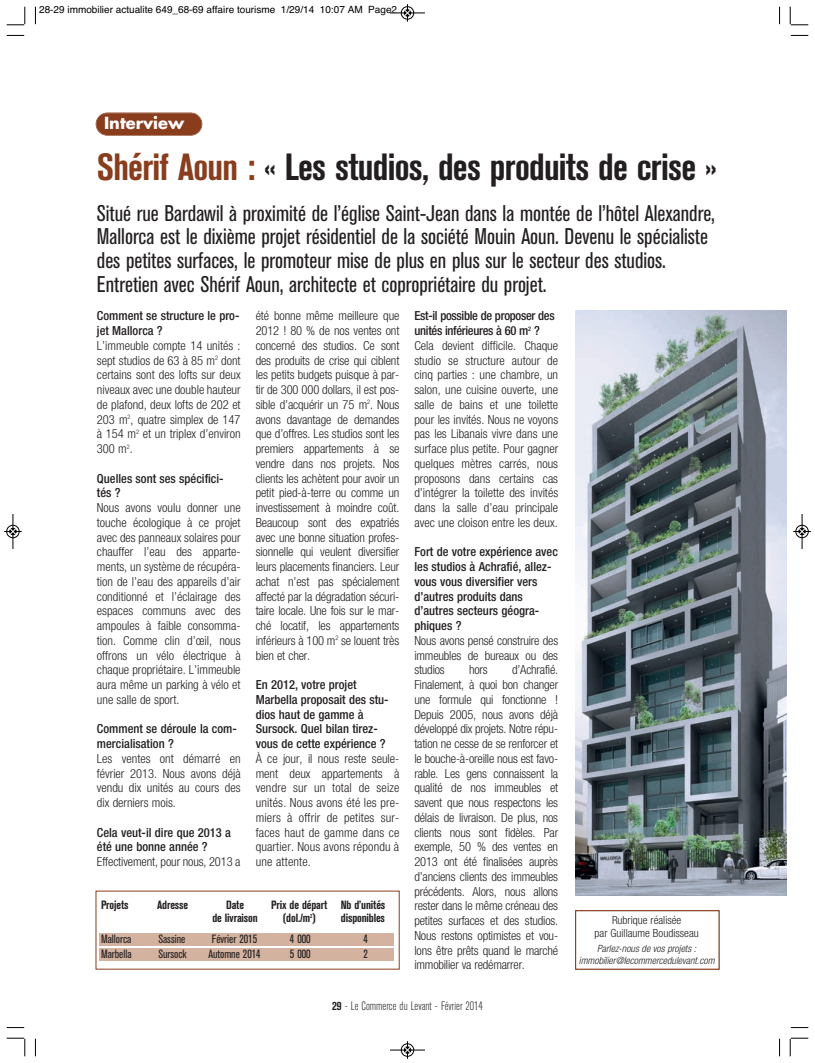
<style>
.page{position:relative;width:815px;height:1063px;background:#fff}
.page>*{position:absolute;margin:0;border:0;box-sizing:border-box;transform-origin:0 0}
.t1{font:700 condensed 37.5px "Akzidenz Grotesk BE";letter-spacing:-.02em;color:#231f20}
.t2{font:condensed 22.5px/23.8px "Akzidenz Grotesk BE";color:#231f20}
.t3{font:700 16.25px "Futura";color:#fff}
.t4{font:300 condensed 12.5px/14.8px "Helvetica Neue";color:#231f20;text-align:justify}
.t5{font:500 condensed 12.5px/14.8px "Helvetica Neue";color:#231f20}
.t6{font:300 condensed 12.12px "Akzidenz Grotesk BE";color:#231f20}
.t7{font:700 condensed 11.88px "Akzidenz Grotesk BE";letter-spacing:-.01em;color:#231f20}
.t8{font:condensed 11.88px "Akzidenz Grotesk BE";color:#231f20}
.t9{font:300 condensed 11.25px/13.1px "Helvetica Neue";color:#231f20;text-align:center}
.t10{font:10px "Helvetica";color:#000}
.t11{font:italic 300 condensed 10px/11.2px "Helvetica Neue";color:#231f20;text-align:center}
.s1{color:#893d1d}
.s2{font-weight:500}
.s3{font-weight:700}
</style>
<div class="page">
<div style="left:99px;top:934px;width:295px;height:12px;background:#d3b39f"></div>
<div style="left:99px;top:948px;width:295px;height:12px;background:#d3b39f"></div>
<div style="left:96px;top:113px;width:106px;height:22px;background:#893d1d;border-radius:11px"></div>
<div style="left:96px;top:113px;width:106px;height:23px;border:1px solid #893d1d;border-radius:12px"></div>
<div style="left:575px;top:910px;width:144px;height:59px;border:1px solid #893d1d"></div>
<img style="left:575px;top:311px;width:212px;height:585px">
<svg style="left:35px;top:7px;width:1px;height:17px"></svg>
<svg style="left:7px;top:35px;width:17px;height:1px"></svg>
<svg style="left:779px;top:7px;width:1px;height:17px"></svg>
<svg style="left:791px;top:35px;width:17px;height:1px"></svg>
<svg style="left:35px;top:1039px;width:1px;height:17px"></svg>
<svg style="left:7px;top:1027px;width:17px;height:1px"></svg>
<svg style="left:779px;top:1039px;width:1px;height:17px"></svg>
<svg style="left:791px;top:1027px;width:17px;height:1px"></svg>
<svg style="left:7px;top:7px;width:19px;height:19px"></svg>
<svg style="left:790px;top:7px;width:18px;height:19px"></svg>
<svg style="left:7px;top:1038px;width:19px;height:18px"></svg>
<svg style="left:790px;top:1038px;width:18px;height:18px"></svg>
<div style="left:401px;top:6px;width:13px;height:14px;border:1px solid #fff;border-radius:50%"></div>
<hr style="left:390px;top:13px;width:35px;height:1px;background:#000">
<div style="left:401px;top:7px;width:13px;height:12px;border:1px solid #000;border-radius:50%"></div>
<svg style="left:404px;top:4px;width:7px;height:18px"></svg>
<div style="left:401px;top:1043px;width:13px;height:14px;border:1px solid #fff;border-radius:50%"></div>
<hr style="left:390px;top:1050px;width:35px;height:1px;background:#000">
<div style="left:401px;top:1044px;width:13px;height:12px;border:1px solid #000;border-radius:50%"></div>
<svg style="left:404px;top:1041px;width:7px;height:18px"></svg>
<div style="left:6px;top:525px;width:14px;height:13px;border:1px solid #fff;border-radius:50%"></div>
<hr style="left:13px;top:514px;width:1px;height:35px;background:#000">
<div style="left:7px;top:525px;width:12px;height:13px;border:1px solid #000;border-radius:50%"></div>
<svg style="left:4px;top:528px;width:18px;height:7px"></svg>
<div style="left:795px;top:525px;width:14px;height:13px;border:1px solid #fff;border-radius:50%"></div>
<hr style="left:802px;top:514px;width:1px;height:35px;background:#000">
<div style="left:796px;top:525px;width:12px;height:13px;border:1px solid #000;border-radius:50%"></div>
<svg style="left:793px;top:528px;width:18px;height:7px"></svg>
<p class="t10" style="left:39px;top:6px;width:359px">28-29 immobilier actualite 649_68-69 affaire tourisme 1/29/14 10:07 AM Page2</p>
<h3 class="t3" style="left:104px;top:116px;width:82px">Interview</h3>
<h1 class="t1" style="left:97px;top:154px;width:621px"><span class="s1">Shérif Aoun :</span> « Les studios, des produits de crise »</h1>
<p class="t2" style="left:97px;top:203px;width:620px">Situé rue Bardawil à proximité de l’église Saint-Jean dans la montée de l’hôtel Alexandre, Mallorca est le dixième projet résidentiel de la société Mouin Aoun. Devenu le spécialiste des petites surfaces, le promoteur mise de plus en plus sur le secteur des studios.<br>Entretien avec Shérif Aoun, architecte et copropriétaire du projet.</p>
<p class="t5" style="left:97px;top:310px;width:144px">Comment se structure le pro&shy;jet Mallorca ?</p>
<p class="t4" style="left:97px;top:339px;width:145px">L’immeuble compte 14 unités : sept studios de 63 à 85 m<sup>2</sup> dont certains sont des lofts sur deux niveaux avec une double hauteur de plafond, deux lofts de 202 et 203 m<sup>2</sup>, quatre simplex de 147 à 154 m<sup>2</sup> et un triplex d’environ 300 m<sup>2</sup>.</p>
<p class="t5" style="left:97px;top:472px;width:128px">Quelles sont ses spécifici&shy;tés ?</p>
<p class="t4" style="left:97px;top:501px;width:145px">Nous avons voulu donner une touche écologique à ce projet avec des panneaux solaires pour chauffer l’eau des apparte&shy;ments, un système de récupéra&shy;tion de l’eau des appareils d’air conditionné et l’éclairage des espaces communs avec des ampoules à faible consomma&shy;tion. Comme clin d’œil, nous offrons un vélo électrique à chaque propriétaire. L’immeuble aura même un parking à vélo et une salle de sport.</p>
<p class="t5" style="left:97px;top:723px;width:141px">Comment se déroule la com&shy;mercialisation ?</p>
<p class="t4" style="left:97px;top:752px;width:145px">Les ventes ont démarré en février 2013. Nous avons déjà vendu dix unités au cours des dix derniers mois.</p>
<p class="t5" style="left:97px;top:826px;width:135px">Cela veut-il dire que 2013 a été une bonne année ?</p>
<p class="t4" style="left:97px;top:855px;width:145px">Effectivement, pour nous, 2013 a</p>
<p class="t4" style="left:256px;top:310px;width:145px">été bonne même meilleure que 2012 ! 80 % de nos ventes ont concerné des studios. Ce sont des produits de crise qui ciblent les petits budgets puisque à par&shy;tir de 300 000 dollars, il est pos&shy;sible d’acquérir un 75 m<sup>2</sup>. Nous avons davantage de demandes que d’offres. Les studios sont les premiers appartements à se vendre dans nos projets. Nos clients les achètent pour avoir un petit pied-à-terre ou comme un investissement à moindre coût.<br>Beaucoup sont des expatriés avec une bonne situation profes&shy;sionnelle qui veulent diversifier leurs placements financiers. Leur achat n’est pas spécialement affecté par la dégradation sécuri&shy;taire locale. Une fois sur le mar&shy;ché locatif, les appartements inférieurs à 100 m<sup>2</sup> se louent très bien et cher.</p>
<p class="t5" style="left:256px;top:678px;width:134px">En 2012, votre projet<br>Marbella proposait des stu&shy;dios haut de gamme à<br>Sursock. Quel bilan tirez&shy;vous de cette expérience ?</p>
<p class="t4" style="left:256px;top:752px;width:145px">À ce jour, il nous reste seule&shy;ment deux appartements à vendre sur un total de seize unités. Nous avons été les pre&shy;miers à offrir de petites sur&shy;faces haut de gamme dans ce quartier. Nous avons répondu à une attente.</p>
<p class="t4" style="left:414px;top:310px;width:145px;text-align:left"><span class="s2">Est-il possible de proposer des unités inférieures à 60 m</span><sup>2</sup> <span class="s2">?<br></span>Cela devient difficile. Chaque studio se structure autour de cinq parties : une chambre, un salon, une cuisine ouverte, une salle de bains et une toilette pour les invités. Nous ne voyons pas les Libanais vivre dans une surface plus petite. Pour gagner quelques mètres carrés, nous proposons dans certains cas d’intégrer la toilette des invités dans la salle d’eau principale avec une cloison entre les deux.</p>
<p class="t5" style="left:414px;top:546px;width:145px">Fort de votre expérience avec les studios à Achrafié, allez&shy;vous vous diversifier vers d’autres produits dans d’autres secteurs géogra&shy;phiques ?</p>
<p class="t4" style="left:414px;top:634px;width:145px">Nous avons pensé construire des immeubles de bureaux ou des studios</p>
<p class="t4" style="left:414px;top:664px;width:145px;text-indent:98px">d’Achrafié.<br>Finalement, à quoi bon changer une formule qui fonctionne !<br>Depuis 2005, nous avons déjà développé dix projets. Notre répu&shy;tation ne cesse de se renforcer et le bouche-à-oreille nous est favo&shy;rable. Les gens connaissent la qualité de nos immeubles et savent que nous respectons les délais de livraison. De plus, nos clients nous sont fidèles. Par exemple, 50 % des ventes en 2013 ont été finalisées auprès d’anciens clients des immeubles précédents. Alors, nous allons rester dans le même créneau des petites surfaces et des studios.<br>Nous restons optimistes et vou&shy;lons être prêts quand le marché immobilier va redémarrer.</p>
<p class="t4" style="left:469px;top:664px;width:20px">hors</p>
<p class="t7" style="left:101px;top:901px;width:29px">Projets</p>
<p class="t7" style="left:157px;top:901px;width:33px">Adresse</p>
<p class="t7" style="left:226px;top:901px;width:19px">Date</p>
<p class="t7" style="left:271px;top:901px;width:116px">Prix de départ Nb d’unités</p>
<p class="t7" style="left:212px;top:914px;width:47px">de livraison</p>
<p class="t7" style="left:283px;top:914px;width:34px">(dol./m<sup>2</sup>)</p>
<p class="t7" style="left:341px;top:914px;width:46px">disponibles</p>
<p class="t8" style="left:101px;top:935px;width:32px">Mallorca</p>
<p class="t8" style="left:158px;top:935px;width:28px">Sassine</p>
<p class="t8" style="left:212px;top:935px;width:47px">Février 2015</p>
<p class="t8" style="left:290px;top:935px;width:22px">4 000</p>
<p class="t8" style="left:363px;top:935px;width:6px">4</p>
<p class="t8" style="left:101px;top:950px;width:32px">Marbella</p>
<p class="t8" style="left:158px;top:950px;width:30px">Sursock</p>
<p class="t8" style="left:208px;top:950px;width:54px">Automne 2014</p>
<p class="t8" style="left:290px;top:950px;width:22px">5 000</p>
<p class="t8" style="left:363px;top:950px;width:6px">2</p>
<p class="t9" style="left:595px;top:915px;width:106px">Rubrique réalisée<br>par Guillaume Boudisseau</p>
<p class="t11" style="left:579px;top:944px;width:139px">Parlez-nous de vos projets : immobilier@lecommercedulevant.com</p>
<p class="t6" style="left:332px;top:1001px;width:152px"><span class="s3">29</span> - Le Commerce du Levant - Février 2014</p>
</div>
